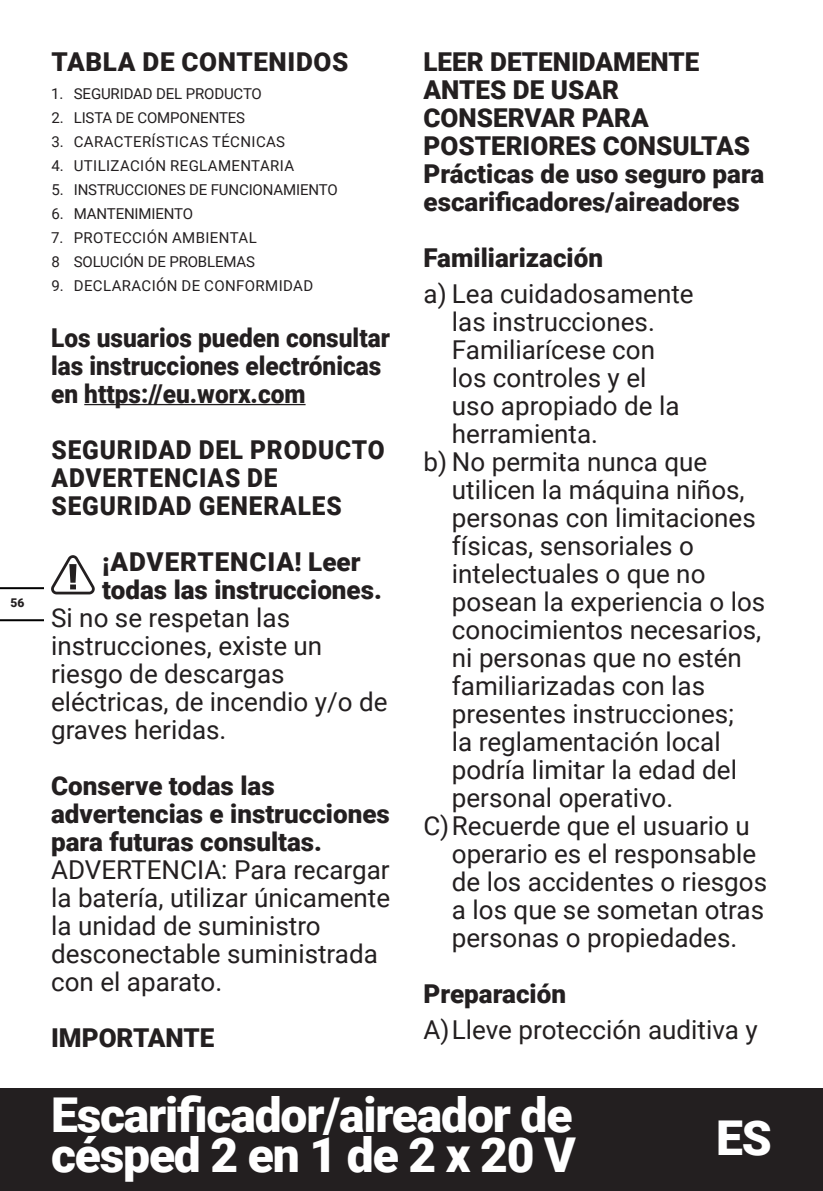
<style>
.page{position:relative;width:823px;height:1191px;background:#fff}
.page>*{position:absolute;margin:0;border:0;box-sizing:border-box;transform-origin:0 0}
.t1{font:900 48px/40px "Roboto";letter-spacing:-.025em;color:#fff}
.t2{font:26px/28px "Roboto";color:#231f20}
.t3{font:900 26px/28px "Roboto";color:#231f20}
.t4{font:900 26px/28px "Roboto";color:#231f20;scale:.94 1}
.t5{font:900 26px/28px "Roboto";letter-spacing:.035em;color:#231f20;scale:.94 1}
.t6{font:900 26px "Roboto";letter-spacing:.025em;color:#231f20}
.t7{font:900 26px "Roboto";letter-spacing:.035em;color:#231f20}
.t8{font:15px "Roboto";letter-spacing:-.01em;color:#231f20}
.t9{font:15px "Roboto";letter-spacing:.025em;color:#231f20}
.t10{font:900 12px "Roboto";color:#231f20}
</style>
<div class="page">
<div style="left:0;top:1089px;width:822px;height:102px;background:#231f20"></div>
<hr style="left:0;top:619px;width:43px;height:2px;background:#000">
<hr style="left:0;top:587px;width:43px;height:2px;background:#000">
<hr style="left:84px;top:404px;width:221px;height:1px;background:#231f20">
<svg style="left:51px;top:555px;width:44px;height:39px"></svg>
<p class="t10" style="left:11px;top:594px;width:15px">56</p>
<p class="t6" style="left:51px;top:43px;width:298px">TABLA DE CONTENIDOS</p>
<p class="t8" style="left:51px;top:83px;width:212px">1. SEGURIDAD DEL PRODUCTO</p>
<p class="t8" style="left:51px;top:107px;width:195px">2. LISTA DE COMPONENTES</p>
<p class="t9" style="left:51px;top:131px;width:235px">3. CARACTERÍSTICAS TÉCNICAS</p>
<p class="t9" style="left:51px;top:155px;width:244px">4. UTILIZACIÓN REGLAMENTARIA</p>
<p class="t8" style="left:51px;top:179px;width:288px">5. INSTRUCCIONES DE FUNCIONAMIENTO</p>
<p class="t8" style="left:51px;top:203px;width:143px">6. MANTENIMIENTO</p>
<p class="t9" style="left:51px;top:227px;width:207px">7. PROTECCIÓN AMBIENTAL</p>
<p class="t8" style="left:51px;top:251px;width:205px">8 SOLUCIÓN DE PROBLEMAS</p>
<p class="t9" style="left:51px;top:275px;width:263px">9. DECLARACIÓN DE CONFORMIDAD</p>
<p class="t4" style="left:51px;top:322px;width:362px">Los usuarios pueden consultar las instrucciones electrónicas en https://eu.worx.com</p>
<p class="t5" style="left:51px;top:434px;width:356px">SEGURIDAD DEL PRODUCTO</p>
<p class="t5" style="left:51px;top:462px;width:310px">ADVERTENCIAS DE<br>SEGURIDAD GENERALES</p>
<p class="t7" style="left:102px;top:543px;width:260px">¡ADVERTENCIA! Leer</p>
<p class="t3" style="left:102px;top:574px;width:281px">todas las instrucciones.</p>
<p class="t2" style="left:51px;top:602px;width:240px">Si no se respetan las</p>
<p class="t2" style="left:51px;top:630px;width:272px">instrucciones, existe un</p>
<p class="t2" style="left:51px;top:658px;width:235px">riesgo de descargas</p>
<p class="t2" style="left:51px;top:686px;width:338px">eléctricas, de incendio y/o de</p>
<p class="t2" style="left:51px;top:714px;width:177px">graves heridas.</p>
<p class="t3" style="left:51px;top:770px;width:340px">Conserve todas las advertencias e instrucciones para futuras consultas.</p>
<p class="t2" style="left:51px;top:854px;width:340px">ADVERTENCIA: Para recargar la batería, utilizar únicamente la unidad de suministro desconectable suministrada con el aparato.</p>
<p class="t3" style="left:51px;top:1022px;width:165px">IMPORTANTE</p>
<p class="t3" style="left:423px;top:46px;width:277px">LEER DETENIDAMENTE<br>ANTES DE USAR</p>
<p class="t3" style="left:423px;top:102px;width:328px">CONSERVAR PARA<br>POSTERIORES CONSULTAS</p>
<p class="t3" style="left:423px;top:158px;width:342px">Prácticas de uso seguro para escarificadores/aireadores</p>
<p class="t3" style="left:423px;top:242px;width:181px">Familiarización</p>
<p class="t2" style="left:451px;top:278px;width:243px;text-indent:-28px">a) Lea cuidadosamente las instrucciones.<br>Familiarícese con los controles y el uso apropiado de la herramienta.</p>
<p class="t2" style="left:451px;top:446px;width:315px;text-indent:-28px">b) No permita nunca que utilicen la máquina niños, personas con limitaciones físicas, sensoriales o intelectuales o que no posean la experiencia o los conocimientos necesarios, ni personas que no estén familiarizadas con las presentes instrucciones;<br>la reglamentación local podría limitar la edad del personal operativo.</p>
<p class="t2" style="left:451px;top:810px;width:316px;text-indent:-28px">C)Recuerde que el usuario u operario es el responsable de los accidentes o riesgos a los que se sometan otras personas o propiedades.</p>
<p class="t3" style="left:423px;top:978px;width:144px">Preparación</p>
<p class="t2" style="left:423px;top:1014px;width:335px">A)Lleve protección auditiva y</p>
<h1 class="t1" style="left:51px;top:1093px;width:526px">Escarificador/aireador de césped 2 en 1 de 2 x 20 V</h1>
<h1 class="t1" style="left:715px;top:1116px;width:57px">ES</h1>
</div>
